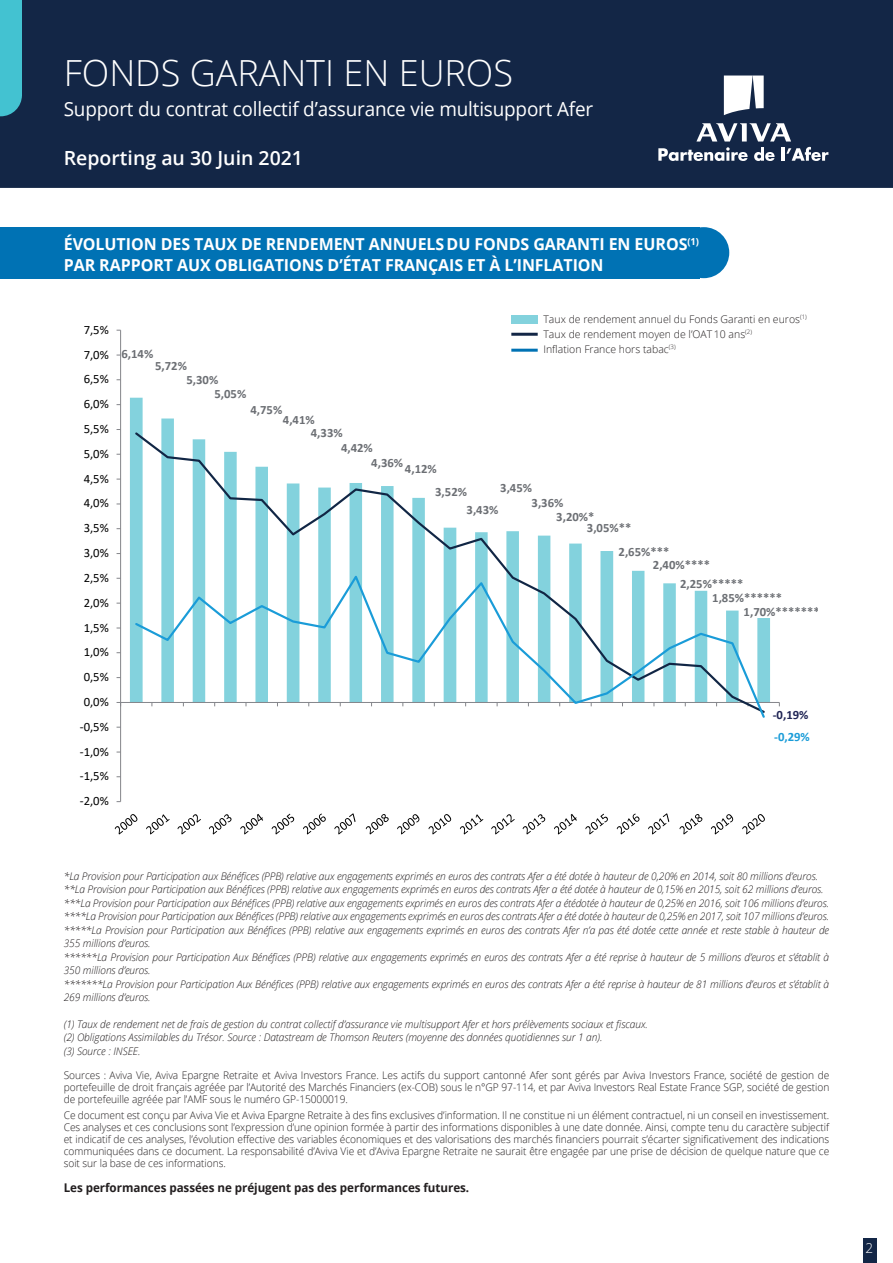
<style>
.page{position:relative;width:893px;height:1263px;background:#fff}
.page>*{position:absolute;margin:0;border:0;box-sizing:border-box;transform-origin:0 0}
.t1{font:300 36px "Open Sans";color:#fff}
.t2{font:19.5px "Open Sans";letter-spacing:-.01em;color:#fff}
.t3{font:600 19.5px "Open Sans";color:#fff}
.t4{font:700 16.5px/21px "Open Sans";letter-spacing:-.005em;color:#fff}
.t5{font:300 13.5px "Open Sans";color:#fff}
.t6{font:700 12.75px/13.2px "Calibri";color:#6c6f74}
.t7{font:12.75px "Calibri";color:#000}
.t8{font:700 12.75px "Calibri";color:#202555}
.t9{font:700 12.75px "Calibri";color:#1a9cd8}
.t10{font:700 12px "Open Sans";letter-spacing:-.005em;color:#231f20}
.t11{font:italic 300 10.5px/13.5px "Open Sans";letter-spacing:-.01em;color:#231f20}
.t12{font:300 10.5px/12px "Open Sans";letter-spacing:-.005em;color:#231f20;text-align:justify}
</style>
<div class="page">
<div style="left:0;top:0;width:893px;height:188px;background:#132646"></div>
<svg style="left:0;top:95px;width:22px;height:21px"></svg>
<div style="left:0;top:0;width:22px;height:95px;background:#43c2d1"></div>
<svg style="left:724px;top:76px;width:40px;height:39px"></svg>
<svg style="left:658px;top:123px;width:170px;height:38px"></svg>
<svg style="left:114px;top:323px;width:666px;height:512px"></svg>
<div style="left:0;top:227px;width:699px;height:51px;background:#0072b4"></div>
<div style="left:678px;top:227px;width:51px;height:51px;background:#0072b4;border-radius:50%"></div>
<div style="left:511px;top:315px;width:27px;height:8px;background:#83d2dd"></div>
<hr style="left:511px;top:333px;width:27px;height:3px;background:#132646">
<hr style="left:511px;top:349px;width:27px;height:3px;background:#0072b4">
<div style="left:863px;top:1238px;width:14px;height:25px;background:#132646"></div>
<h1 class="t1" style="left:64px;top:49px;width:451px">FONDS GARANTI EN EUROS</h1>
<h2 class="t2" style="left:64px;top:96px;width:531px">Support du contrat collectif d’assurance vie multisupport Afer</h2>
<h2 class="t3" style="left:64px;top:145px;width:241px">Reporting au 30 Juin 2021</h2>
<h3 class="t4" style="left:64px;top:233px;width:637px">ÉVOLUTION DES TAUX DE RENDEMENT ANNUELSDU FONDS GARANTI EN EUROS<sup>(1)<br></sup>PAR RAPPORT AUX OBLIGATIONS D’ÉTAT FRANÇAIS ET À L’INFLATION</h3>
<p class="t12" style="left:543px;top:311px;width:265px;line-height:15px;text-align:left">Taux de rendement annuel du Fonds Garanti en euros<sup>(1)<br></sup>Taux de rendement moyen de l’OAT 10 ans<sup>(2)<br></sup>Inflation France hors tabac<sup>(3)</sup></p>
<p class="t7" style="left:84px;top:321px;width:27px">7,5%</p>
<p class="t6" style="left:121px;top:347px;width:33px">6,14%</p>
<p class="t7" style="left:84px;top:345px;width:27px">7,0%</p>
<p class="t6" style="left:187px;top:359px;width:33px;text-indent:-31px">5,72%<br>5,30%</p>
<p class="t6" style="left:214px;top:387px;width:33px">5,05%</p>
<p class="t7" style="left:84px;top:370px;width:27px">6,5%</p>
<p class="t7" style="left:84px;top:395px;width:27px">6,0%</p>
<p class="t6" style="left:250px;top:403px;width:33px">4,75%</p>
<p class="t6" style="left:311px;top:413px;width:33px;text-indent:-28px">4,41%<br>4,33%</p>
<p class="t6" style="left:371px;top:441px;width:33px;line-height:14.4px;text-indent:-30px">4,42%<br>4,36%</p>
<p class="t7" style="left:84px;top:420px;width:27px">5,5%</p>
<p class="t7" style="left:84px;top:445px;width:27px">5,0%</p>
<p class="t6" style="left:435px;top:456px;width:33px;line-height:23.4px;text-indent:-30px">4,12%<br>3,52%</p>
<p class="t7" style="left:84px;top:470px;width:27px">4,5%</p>
<p class="t6" style="left:500px;top:481px;width:33px">3,45%</p>
<p class="t6" style="left:532px;top:496px;width:33px">3,36%</p>
<p class="t6" style="left:556px;top:510px;width:40px">3,20%*</p>
<p class="t6" style="left:619px;top:515px;width:52px;line-height:24px;text-indent:-32px">3,05%**<br>2,65%***</p>
<p class="t6" style="left:680px;top:555px;width:65px;line-height:18.8px;text-indent:-27px">2,40%****<br>2,25%*****</p>
<p class="t6" style="left:744px;top:591px;width:78px;text-indent:-31px">1,85%******<br>1,70%*******</p>
<p class="t7" style="left:84px;top:494px;width:27px">4,0%</p>
<p class="t6" style="left:467px;top:503px;width:33px">3,43%</p>
<p class="t7" style="left:84px;top:519px;width:27px">3,5%</p>
<p class="t7" style="left:84px;top:544px;width:27px">3,0%</p>
<p class="t7" style="left:84px;top:569px;width:27px">2,5%</p>
<p class="t7" style="left:84px;top:594px;width:27px">2,0%</p>
<p class="t7" style="left:84px;top:618px;width:27px">1,5%</p>
<p class="t7" style="left:84px;top:643px;width:27px">1,0%</p>
<p class="t7" style="left:84px;top:668px;width:27px">0,5%</p>
<p class="t7" style="left:84px;top:693px;width:27px">0,0%</p>
<p class="t7" style="left:80px;top:718px;width:30px">-0,5%</p>
<p class="t7" style="left:80px;top:742px;width:30px">-1,0%</p>
<p class="t7" style="left:80px;top:767px;width:30px">-1,5%</p>
<p class="t7" style="left:80px;top:792px;width:30px">-2,0%</p>
<p class="t8" style="left:773px;top:706px;width:37px">-0,19%</p>
<p class="t9" style="left:774px;top:728px;width:37px">-0,29%</p>
<p class="t11" style="left:64px;top:869px;width:767px">*La Provision pour Participation aux Bénéfices (PPB) relative aux engagements exprimés en euros des contrats Afer a été dotée à hauteur de 0,20% en 2014, soit 80 millions d’euros. **La Provision pour Participation aux Bénéfices (PPB) relative aux engagements exprimés en euros des contrats Afer a été dotée à hauteur de 0,15% en 2015, soit 62 millions d’euros. ***La Provision pour Participation aux Bénéfices (PPB) relative aux engagements exprimés en euros des contrats Afer a étédotée à hauteur de 0,25% en 2016, soit 106 millions d’euros. ****La Provision pour Participation aux Bénéfices (PPB) relative aux engagements exprimés en euros des contrats Afer a été dotée à hauteur de 0,25% en 2017, soit 107 millions d’euros. *****La Provision pour Participation aux Bénéfices (PPB) relative aux engagements exprimés en euros des contrats Afer n’a pas été dotée cette année et reste stable à hauteur de 355 millions d’euros.<br>******La Provision pour Participation Aux Bénéfices (PPB) relative aux engagements exprimés en euros des contrats Afer a été reprise à hauteur de 5 millions d’euros et s’établit à 350 millions d’euros.<br>*******La Provision pour Participation Aux Bénéfices (PPB) relative aux engagements exprimés en euros des contrats Afer a été reprise à hauteur de 81 millions d’euros et s’établit à 269 millions d’euros.</p>
<p class="t11" style="left:64px;top:1017px;width:586px">(1) Taux de rendement net de frais de gestion du contrat collectif d’assurance vie multisupport Afer et hors prélèvements sociaux et fiscaux. (2) Obligations Assimilables du Trésor. Source : Datastream de Thomson Reuters (moyenne des données quotidiennes sur 1 an).<br>(3) Source : INSEE.</p>
<p class="t12" style="left:64px;top:1068px;width:767px">Sources : Aviva Vie, Aviva Epargne Retraite et Aviva Investors France. Les actifs du support cantonné Afer sont gérés par Aviva Investors France, société de gestion de portefeuille de droit français agréée par l’Autorité des Marchés Financiers (ex-COB) sous le n°GP 97-114, et par Aviva Investors Real Estate France SGP, société de gestion de portefeuille agréée par l’AMF sous le numéro GP-15000019.</p>
<p class="t12" style="left:64px;top:1109px;width:767px">Ce document est conçu par Aviva Vie et Aviva Epargne Retraite à des fins exclusives d’information. Il ne constitue ni un élément contractuel, ni un conseil en investissement.<br>Ces analyses et ces conclusions sont l’expression d’une opinion formée à partir des informations disponibles à une date donnée. Ainsi, compte tenu du caractère subjectif et indicatif de ces analyses, l’évolution effective des variables économiques et des valorisations des marchés financiers pourrait s’écarter significativement des indications communiquées dans ce document. La responsabilité d’Aviva Vie et d’Aviva Epargne Retraite ne saurait être engagée par une prise de décision de quelque nature que ce soit sur la base de ces informations.</p>
<p class="t10" style="left:64px;top:1179px;width:407px">Les performances passées ne préjugent pas des performances futures.</p>
<p class="t5" style="left:865px;top:1239px;width:9px">2</p>
</div>
